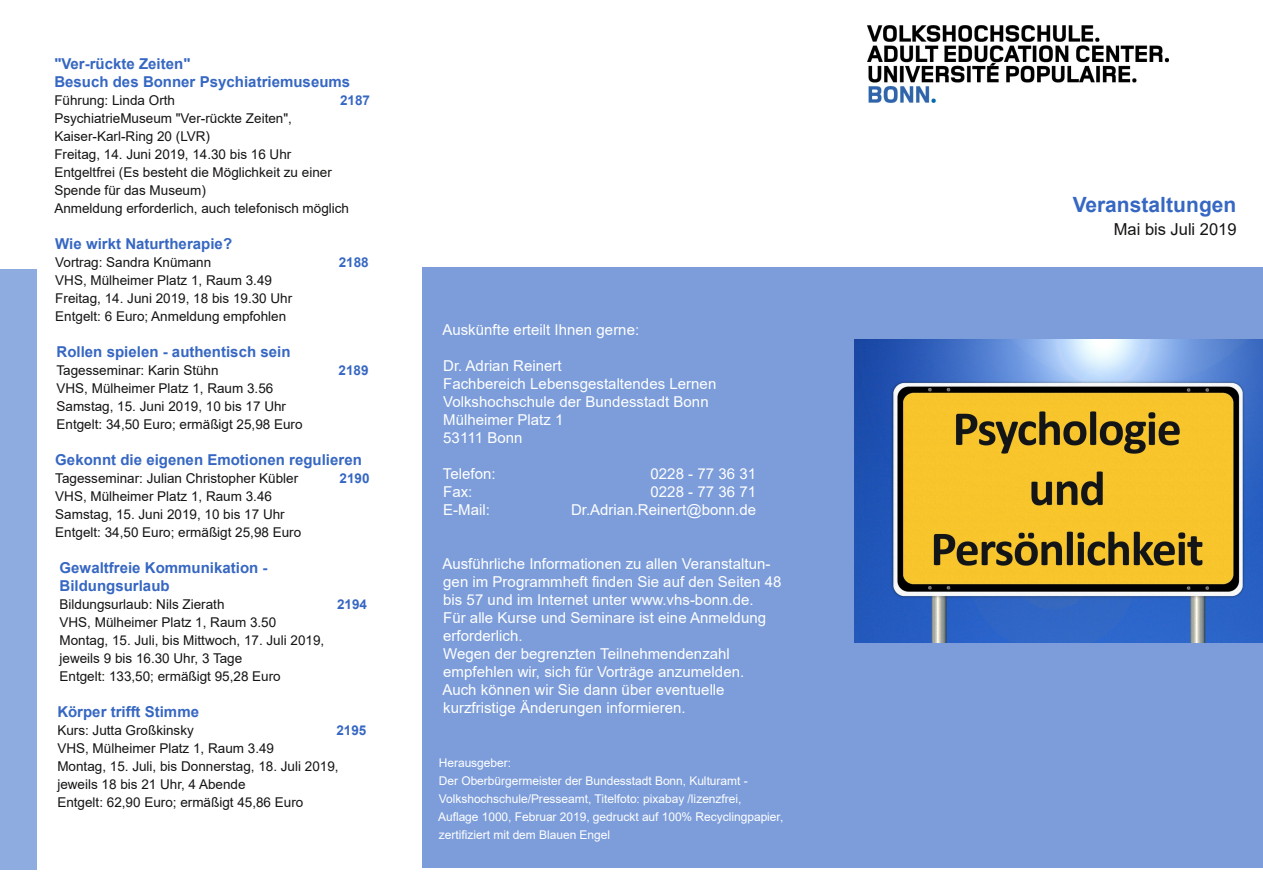
<style>
.page{position:relative;width:1263px;height:893px;background:#fff}
.page>*{position:absolute;margin:0;border:0;box-sizing:border-box;transform-origin:0 0}
.t1{font:700 21px "Arial";color:#3667c2}
.t2{font:16.5px "Arial";color:#161413}
.t3{font:15px/18px "Arial";letter-spacing:.005em;color:#fff}
.t4{font:700 15px/18px "Arial";color:#3667c2}
.t5{font:13.5px/18px "Arial";color:#161413}
.t6{font:700 13.5px "Arial";color:#3667c2}
.t7{font:12px/18px "Arial";letter-spacing:-.005em;color:#fff}
</style>
<div class="page">
<div style="left:422px;top:267px;width:841px;height:600px;background:#7c9dda"></div>
<img style="left:867px;top:26px;width:301px;height:76px">
<img style="left:855px;top:339px;width:408px;height:304px">
<div style="left:0;top:270px;width:36px;height:600px;background:#8face0"></div>
<p class="t4" style="left:54px;top:55px;width:297px">"Ver-rückte Zeiten"<br>Besuch des Bonner Psychiatriemuseums</p>
<p class="t5" style="left:54px;top:91px;width:122px">Führung: Linda Orth</p>
<p class="t6" style="left:340px;top:93px;width:32px">2187</p>
<p class="t5" style="left:54px;top:109px;width:296px">PsychiatrieMuseum "Ver-rückte Zeiten", Kaiser-Karl-Ring 20 (LVR)<br>Freitag, 14. Juni 2019, 14.30 bis 16 Uhr Entgeltfrei (Es besteht die Möglichkeit zu einer Spende für das Museum)<br>Anmeldung erforderlich, auch telefonisch möglich</p>
<p class="t4" style="left:55px;top:235px;width:178px">Wie wirkt Naturtherapie?</p>
<p class="t5" style="left:55px;top:253px;width:158px">Vortrag: Sandra Knümann</p>
<p class="t6" style="left:339px;top:255px;width:32px">2188</p>
<p class="t5" style="left:55px;top:271px;width:238px">VHS, Mülheimer Platz 1, Raum 3.49<br>Freitag, 14. Juni 2019, 18 bis 19.30 Uhr<br>Entgelt: 6 Euro; Anmeldung empfohlen</p>
<p class="t4" style="left:57px;top:343px;width:235px">Rollen spielen - authentisch sein</p>
<p class="t5" style="left:57px;top:361px;width:164px">Tagesseminar: Karin Stühn</p>
<p class="t6" style="left:339px;top:363px;width:32px">2189</p>
<p class="t5" style="left:57px;top:379px;width:248px">VHS, Mülheimer Platz 1, Raum 3.56<br>Samstag, 15. Juni 2019, 10 bis 17 Uhr<br>Entgelt: 34,50 Euro; ermäßigt 25,98 Euro</p>
<p class="t4" style="left:55px;top:451px;width:308px">Gekonnt die eigenen Emotionen regulieren</p>
<p class="t5" style="left:55px;top:469px;width:244px">Tagesseminar: Julian Christopher Kübler</p>
<p class="t6" style="left:340px;top:471px;width:32px">2190</p>
<p class="t5" style="left:55px;top:487px;width:248px">VHS, Mülheimer Platz 1, Raum 3.46<br>Samstag, 15. Juni 2019, 10 bis 17 Uhr<br>Entgelt: 34,50 Euro; ermäßigt 25,98 Euro</p>
<p class="t4" style="left:60px;top:559px;width:209px">Gewaltfreie Kommunikation -<br>Bildungsurlaub</p>
<p class="t5" style="left:60px;top:595px;width:167px">Bildungsurlaub: Nils Zierath</p>
<p class="t6" style="left:337px;top:597px;width:32px">2194</p>
<p class="t5" style="left:60px;top:613px;width:266px">VHS, Mülheimer Platz 1, Raum 3.50<br>Montag, 15. Juli, bis Mittwoch, 17. Juli 2019, jeweils 9 bis 16.30 Uhr, 3 Tage<br>Entgelt: 133,50; ermäßigt 95,28 Euro</p>
<p class="t4" style="left:57px;top:703px;width:143px">Körper trifft Stimme</p>
<p class="t5" style="left:57px;top:721px;width:138px">Kurs: Jutta Großkinsky</p>
<p class="t6" style="left:336px;top:723px;width:32px">2195</p>
<p class="t5" style="left:57px;top:739px;width:283px">VHS, Mülheimer Platz 1, Raum 3.49<br>Montag, 15. Juli, bis Donnerstag, 18. Juli 2019, jeweils 18 bis 21 Uhr, 4 Abende<br>Entgelt: 62,90 Euro; ermäßigt 45,86 Euro</p>
<p class="t3" style="left:442px;top:320px;width:198px">Auskünfte erteilt Ihnen gerne:</p>
<p class="t3" style="left:443px;top:356px;width:275px">Dr. Adrian Reinert<br>Fachbereich Lebensgestaltendes Lernen<br>Volkshochschule der Bundesstadt Bonn<br>Mülheimer Platz 1<br>53111 Bonn</p>
<p class="t3" style="left:443px;top:464px;width:54px">Telefon:</p>
<p class="t3" style="left:650px;top:464px;width:107px">0228 - 77 36 31</p>
<p class="t3" style="left:443px;top:482px;width:31px">Fax:</p>
<p class="t3" style="left:650px;top:482px;width:107px">0228 - 77 36 71</p>
<p class="t3" style="left:443px;top:500px;width:48px">E-Mail:</p>
<p class="t3" style="left:571px;top:500px;width:187px">Dr.Adrian.Reinert@bonn.de</p>
<p class="t3" style="left:442px;top:554px;width:341px">Ausführliche Informationen zu allen Veranstaltun&shy;gen im Programmheft finden Sie auf den Seiten 48 bis 57 und im Internet unter www.vhs-bonn.de.<br>Für alle Kurse und Seminare ist eine Anmeldung erforderlich.<br>Wegen der begrenzten Teilnehmendenzahl empfehlen wir, sich für Vorträge anzumelden.<br>Auch können wir Sie dann über eventuelle kurzfristige Änderungen informieren.</p>
<p class="t7" style="left:438px;top:753px;width:347px">Herausgeber:<br>Der Oberbürgermeister der Bundesstadt Bonn, Kulturamt - Volkshochschule/Presseamt, Titelfoto: pixabay /lizenzfrei, Auflage 1000, Februar 2019, gedruckt auf 100% Recyclingpapier, zertifiziert mit dem Blauen Engel</p>
<h1 class="t1" style="left:1073px;top:193px;width:165px">Veranstaltungen</h1>
<p class="t2" style="left:1114px;top:220px;width:124px">Mai bis Juli 2019</p>
</div>
